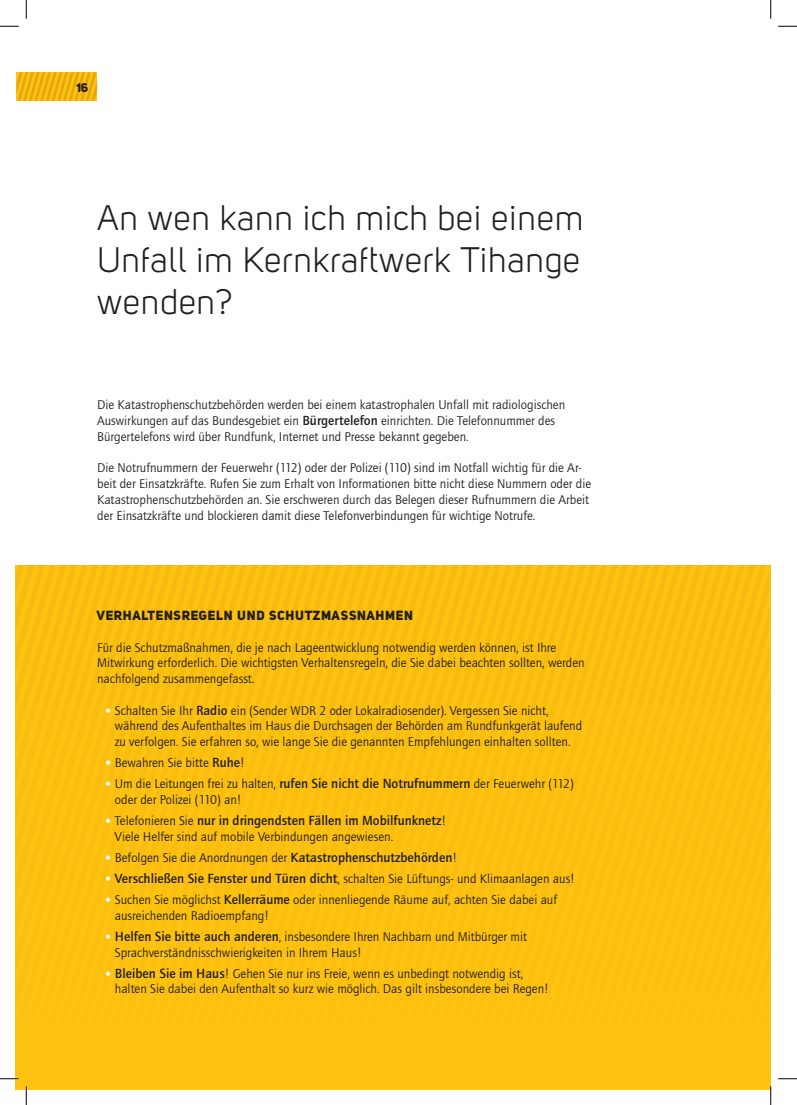
<style>
.page{position:relative;width:797px;height:1105px;background:#fff}
.page>*{position:absolute;margin:0;border:0;box-sizing:border-box;transform-origin:0 0}
.t1{font:35px/42px "Uni Sans Book";letter-spacing:.02em;color:#231f20;text-align:justify}
.t2{font:500 13.75px "Quay Sans EF";color:#231f20}
.t3{font:13.12px/15.8px "Quay Sans EF";color:#231f20}
.t4{font:13.12px "Uni Sans Heavy";letter-spacing:.06em;color:#231f20}
.t5{font:12.5px "Uni Sans Heavy";color:#231f20}
.s1{font-weight:500;font-size:13.75px}
.s2{font-family:"Uni Sans Heavy";color:#fff}
.s3{font-family:"Uni Sans Heavy";font-weight:400;font-size:13.12px;color:#fff}
.s4{font-weight:400;font-size:13.12px}
</style>
<div class="page">
<svg style="left:17px;top:72px;width:80px;height:29px;background:#f1b410"></svg>
<div style="left:765px;top:566px;width:5px;height:513px;background:#fdc110"></div>
<div style="left:755px;top:565px;width:10px;height:514px;background:#fdc110"></div>
<div style="left:744px;top:565px;width:11px;height:514px;background:#fdc110"></div>
<div style="left:734px;top:565px;width:10px;height:514px;background:#fdc110"></div>
<div style="left:723px;top:565px;width:11px;height:514px;background:#fdc110"></div>
<div style="left:712px;top:565px;width:11px;height:514px;background:#fdc110"></div>
<div style="left:702px;top:565px;width:10px;height:514px;background:#fdc110"></div>
<div style="left:691px;top:565px;width:11px;height:514px;background:#fdc110"></div>
<div style="left:681px;top:565px;width:10px;height:514px;background:#fdc110"></div>
<div style="left:670px;top:565px;width:11px;height:514px;background:#fdc110"></div>
<div style="left:659px;top:565px;width:11px;height:514px;background:#fdc110"></div>
<div style="left:649px;top:565px;width:10px;height:514px;background:#fdc110"></div>
<div style="left:638px;top:565px;width:11px;height:514px;background:#fdc110"></div>
<div style="left:628px;top:565px;width:10px;height:514px;background:#fdc110"></div>
<div style="left:617px;top:565px;width:11px;height:514px;background:#fdc110"></div>
<div style="left:607px;top:565px;width:10px;height:514px;background:#fdc110"></div>
<div style="left:596px;top:565px;width:11px;height:514px;background:#fdc110"></div>
<div style="left:585px;top:565px;width:11px;height:514px;background:#fdc110"></div>
<div style="left:575px;top:565px;width:10px;height:514px;background:#fdc110"></div>
<div style="left:564px;top:565px;width:11px;height:514px;background:#fdc110"></div>
<div style="left:554px;top:565px;width:10px;height:514px;background:#fdc110"></div>
<div style="left:543px;top:565px;width:11px;height:514px;background:#fdc110"></div>
<div style="left:532px;top:565px;width:11px;height:514px;background:#fdc110"></div>
<div style="left:522px;top:565px;width:10px;height:514px;background:#fdc110"></div>
<div style="left:511px;top:565px;width:11px;height:514px;background:#fdc110"></div>
<div style="left:501px;top:565px;width:10px;height:514px;background:#fdc110"></div>
<div style="left:490px;top:565px;width:11px;height:514px;background:#fdc110"></div>
<div style="left:479px;top:565px;width:11px;height:514px;background:#fdc110"></div>
<div style="left:469px;top:565px;width:10px;height:514px;background:#fdc110"></div>
<div style="left:458px;top:565px;width:11px;height:514px;background:#fdc110"></div>
<div style="left:448px;top:565px;width:10px;height:514px;background:#fdc110"></div>
<div style="left:437px;top:565px;width:11px;height:514px;background:#fdc110"></div>
<div style="left:426px;top:565px;width:11px;height:514px;background:#fdc110"></div>
<div style="left:416px;top:565px;width:10px;height:514px;background:#fdc110"></div>
<div style="left:405px;top:565px;width:11px;height:514px;background:#fdc110"></div>
<div style="left:395px;top:565px;width:10px;height:514px;background:#fdc110"></div>
<div style="left:384px;top:565px;width:11px;height:514px;background:#fdc110"></div>
<div style="left:373px;top:565px;width:11px;height:514px;background:#fdc110"></div>
<div style="left:363px;top:565px;width:10px;height:514px;background:#fdc110"></div>
<div style="left:352px;top:565px;width:11px;height:514px;background:#fdc110"></div>
<div style="left:342px;top:565px;width:10px;height:514px;background:#fdc110"></div>
<div style="left:331px;top:565px;width:11px;height:514px;background:#fdc110"></div>
<div style="left:320px;top:565px;width:11px;height:514px;background:#fdc110"></div>
<div style="left:310px;top:565px;width:10px;height:514px;background:#fdc110"></div>
<div style="left:299px;top:565px;width:11px;height:514px;background:#fdc110"></div>
<div style="left:289px;top:565px;width:10px;height:514px;background:#fdc110"></div>
<div style="left:278px;top:565px;width:11px;height:514px;background:#fdc110"></div>
<div style="left:267px;top:565px;width:11px;height:514px;background:#fdc110"></div>
<div style="left:257px;top:565px;width:10px;height:514px;background:#fdc110"></div>
<div style="left:246px;top:565px;width:11px;height:514px;background:#fdc110"></div>
<div style="left:236px;top:565px;width:10px;height:514px;background:#fdc110"></div>
<div style="left:225px;top:565px;width:11px;height:514px;background:#fdc110"></div>
<div style="left:215px;top:565px;width:10px;height:514px;background:#fdc110"></div>
<div style="left:204px;top:565px;width:11px;height:514px;background:#fdc110"></div>
<div style="left:193px;top:565px;width:11px;height:514px;background:#fdc110"></div>
<div style="left:183px;top:565px;width:10px;height:514px;background:#fdc110"></div>
<div style="left:172px;top:565px;width:11px;height:514px;background:#fdc110"></div>
<div style="left:162px;top:565px;width:10px;height:514px;background:#fdc110"></div>
<div style="left:16px;top:565px;width:146px;height:514px;background:#fec210"></div>
<div style="left:16px;top:565px;width:135px;height:485px;background:#fdc110"></div>
<div style="left:16px;top:565px;width:124px;height:447px;background:#fdc010"></div>
<div style="left:16px;top:565px;width:114px;height:409px;background:#fcc010"></div>
<div style="left:16px;top:565px;width:103px;height:371px;background:#fcc010"></div>
<div style="left:16px;top:565px;width:93px;height:333px;background:#fbbf10"></div>
<svg style="left:0;top:25px;width:19px;height:2px"></svg>
<svg style="left:778px;top:25px;width:19px;height:2px"></svg>
<svg style="left:0;top:1078px;width:19px;height:1px"></svg>
<svg style="left:778px;top:1078px;width:19px;height:1px"></svg>
<svg style="left:25px;top:0;width:2px;height:19px"></svg>
<svg style="left:25px;top:1086px;width:2px;height:19px"></svg>
<svg style="left:770px;top:0;width:1px;height:19px"></svg>
<svg style="left:770px;top:1086px;width:1px;height:19px"></svg>
<p class="t5" style="left:77px;top:80px;width:13px">16</p>
<h1 class="t1" style="left:97px;top:197px;width:488px">an wen kann ich mich bei einem Unfall im Kernkraftwerk Tihange wenden?</h1>
<p class="t3" style="left:97px;top:397px;width:469px">Die Katastrophenschutzbehörden werden bei einem katastrophalen Unfall mit radiologischen<br>Auswirkungen auf das Bundesgebiet ein <span class="s1">Bürgertelefon</span> einrichten. Die Telefonnummer des<br>Bürgertelefons wird über Rundfunk, Internet und Presse bekannt gegeben.</p>
<p class="t3" style="left:97px;top:460px;width:495px">Die Notrufnummern der Feuerwehr (112) oder der Polizei (110) sind im Notfall wichtig für die Ar&shy;beit der Einsatzkräfte. Rufen Sie zum Erhalt von Informationen bitte nicht diese Nummern oder die Katastrophenschutzbehörden an. Sie erschweren durch das Belegen dieser Rufnummern die Arbeit der Einsatzkräfte und blockieren damit diese Telefonverbindungen für wichtige Notrufe.</p>
<p class="t4" style="left:97px;top:607px;width:318px">VERHALTENSREGELN UND SCHUTZMASSNAHMEN</p>
<p class="t3" style="left:97px;top:639px;width:489px">Für die Schutzmaßnahmen, die je nach Lageentwicklung notwendig werden können, ist Ihre<br>Mitwirkung erforderlich. Die wichtigsten Verhaltensregeln, die Sie dabei beachten sollten, werden nachfolgend zusammengefasst.</p>
<p class="t3" style="left:115px;top:702px;width:469px;text-indent:-9px"><span class="s2">•</span> Schalten Sie Ihr <span class="s1">Radio</span> ein (Sender WDR 2 oder Lokalradiosender). Vergessen Sie nicht, während des Aufenthaltes im Haus die Durchsagen der Behörden am Rundfunkgerät laufend zu verfolgen. Sie erfahren so, wie lange Sie die genannten Empfehlungen einhalten sollten.</p>
<p class="t3" style="left:106px;top:755px;width:140px"><span class="s2">•</span> Bewahren Sie bitte <span class="s1">Ruhe</span>!</p>
<p class="t3" style="left:115px;top:776px;width:460px;text-indent:-9px"><span class="s2">•</span> Um die Leitungen frei zu halten, <span class="s1">rufen Sie nicht die Notrufnummern</span> der Feuerwehr (112) oder der Polizei (110) an!</p>
<p class="t2" style="left:106px;top:813px;width:342px"><span class="s3">•</span> <span class="s4">Telefonieren Sie</span> nur in dringendsten Fällen im Mobilfunknetz<span class="s4">!</span></p>
<p class="t3" style="left:115px;top:829px;width:280px">Viele Helfer sind auf mobile Verbindungen angewiesen.</p>
<p class="t3" style="left:106px;top:850px;width:352px"><span class="s2">•</span> Befolgen Sie die Anordnungen der <span class="s1">Katastrophenschutzbehörden</span>!</p>
<p class="t3" style="left:106px;top:871px;width:470px"><span class="s2">•</span> <span class="s1">Verschließen Sie Fenster und Türen dicht</span>, schalten Sie Lüftungs- und Klimaanlagen aus!</p>
<p class="t3" style="left:115px;top:892px;width:444px;text-indent:-9px"><span class="s2">•</span> Suchen Sie möglichst <span class="s1">Kellerräume</span> oder innenliegende Räume auf, achten Sie dabei auf ausreichenden Radioempfang!</p>
<p class="t3" style="left:115px;top:929px;width:414px;text-indent:-9px"><span class="s2">•</span> <span class="s1">Helfen Sie bitte auch anderen</span>, insbesondere Ihren Nachbarn und Mitbürger mit<br>Sprachverständnisschwierigkeiten in Ihrem Haus!</p>
<p class="t3" style="left:115px;top:965px;width:435px;text-indent:-9px"><span class="s2">•</span> <span class="s1">Bleiben Sie im Haus</span>! Gehen Sie nur ins Freie, wenn es unbedingt notwendig ist, halten Sie dabei den Aufenthalt so kurz wie möglich. Das gilt insbesondere bei Regen!</p>
</div>
